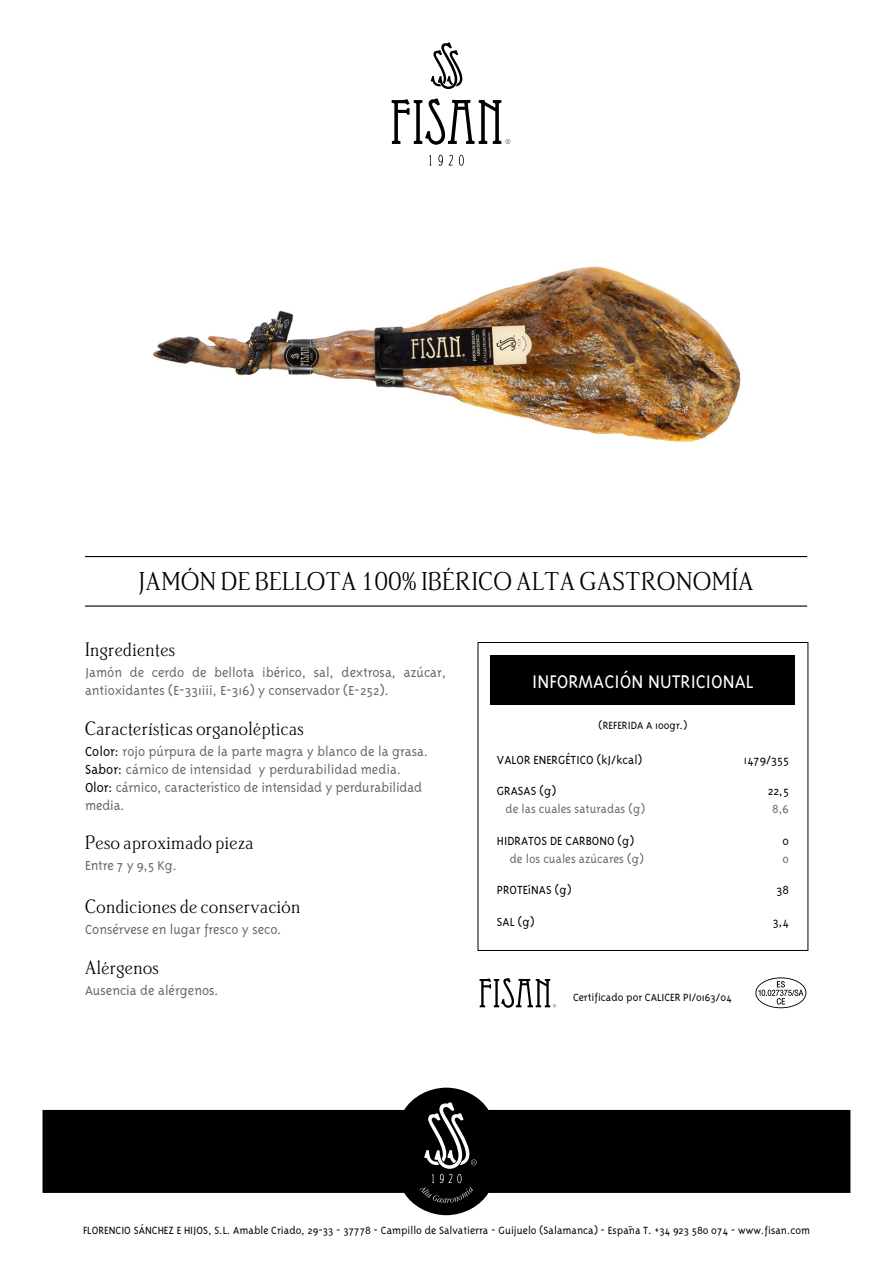
<style>
.page{position:relative;width:893px;height:1263px;background:#fff}
.page>*{position:absolute;margin:0;border:0;box-sizing:border-box;transform-origin:0 0}
.t1{font:300 24px "OPTI Beth";letter-spacing:.025em;color:#000}
.t2{font:300 21px "Triplex";color:#fff}
.t3{font:300 18px "OPTI Beth";letter-spacing:.025em;color:#040000}
.t4{font:300 15px/18px "Triplex";color:#666}
.t5{font:300 13.5px "Triplex";color:#000}
.t6{font:300 13.5px "Triplex";color:#666}
.t7{font:300 12px "Triplex";color:#000}
.s1{color:#000}
</style>
<div class="page">
<img style="left:153px;top:266px;width:588px;height:177px">
<svg style="left:431px;top:43px;width:31px;height:46px"></svg>
<svg style="left:429px;top:155px;width:2px;height:11px"></svg>
<svg style="left:449px;top:155px;width:4px;height:11px"></svg>
<svg style="left:459px;top:155px;width:5px;height:11px"></svg>
<svg style="left:438px;top:155px;width:5px;height:11px"></svg>
<svg style="left:392px;top:99px;width:118px;height:46px"></svg>
<hr style="left:85px;top:556px;width:722px;height:1px;background:#000">
<hr style="left:85px;top:605px;width:722px;height:2px;background:#000">
<svg style="left:43px;top:1088px;width:807px;height:127px;fill:#000"></svg>
<svg style="left:419px;top:1102px;width:58px;height:101px;background:#2f2f2f"></svg>
<div style="left:491px;top:655px;width:304px;height:50px;background:#000"></div>
<div style="left:478px;top:642px;width:330px;height:309px;border:1px solid #000"></div>
<svg style="left:479px;top:978px;width:77px;height:30px"></svg>
<svg style="left:755px;top:977px;width:51px;height:31px"></svg>
<h1 class="t1" style="left:139px;top:568px;width:616px">JAMÓN DE BELLOTA 100% IBÉRICO ALTA GASTRONOMÍA</h1>
<p class="t3" style="left:85px;top:640px;width:92px">Ingredientes</p>
<p class="t4" style="left:85px;top:664px;width:363px">Jamón de cerdo de bellota ibérico, sal, dextrosa, azúcar, antioxidantes (E-331iii, E-316) y conservador (E-252).</p>
<p class="t3" style="left:85px;top:718px;width:220px">Características organolépticas</p>
<p class="t4" style="left:85px;top:743px;width:345px"><span class="s1">Color:</span> rojo púrpura de la parte magra y blanco de la grasa.<br><span class="s1">Sabor:</span> cárnico de intensidad y perdurabilidad media.<br><span class="s1">Olor:</span> cárnico, característico de intensidad y perdurabilidad media.</p>
<p class="t3" style="left:85px;top:833px;width:170px">Peso aproximado pieza</p>
<p class="t4" style="left:85px;top:857px;width:94px">Entre 7 y 9,5 Kg.</p>
<p class="t3" style="left:85px;top:896px;width:217px">Condiciones de conservación</p>
<p class="t4" style="left:85px;top:921px;width:198px">Consérvese en lugar fresco y seco.</p>
<p class="t3" style="left:85px;top:957px;width:76px">Alérgenos</p>
<p class="t4" style="left:85px;top:982px;width:135px">Ausencia de alérgenos.</p>
<h2 class="t2" style="left:532px;top:672px;width:223px">INFORMACIÓN NUTRICIONAL</h2>
<p class="t7" style="left:598px;top:720px;width:90px">(REFERIDA A 100gr.)</p>
<p class="t5" style="left:497px;top:753px;width:147px">VALOR ENERGÉTICO (kJ/kcal)</p>
<p class="t5" style="left:744px;top:753px;width:47px">1479/355</p>
<p class="t5" style="left:497px;top:785px;width:61px">GRASAS (g)</p>
<p class="t6" style="left:505px;top:803px;width:141px">de las cuales saturadas (g)</p>
<p class="t5" style="left:497px;top:834px;width:139px">HIDRATOS DE CARBONO (g)</p>
<p class="t6" style="left:510px;top:852px;width:136px">de los cuales azúcares (g)</p>
<p class="t5" style="left:768px;top:785px;width:23px">22,5</p>
<p class="t6" style="left:772px;top:803px;width:18px">8,6</p>
<p class="t5" style="left:782px;top:834px;width:8px">0</p>
<p class="t6" style="left:782px;top:852px;width:8px">0</p>
<p class="t5" style="left:497px;top:884px;width:76px">PROTEíNAS (g)</p>
<p class="t5" style="left:776px;top:884px;width:14px">38</p>
<p class="t5" style="left:497px;top:916px;width:39px">SAL (g)</p>
<p class="t5" style="left:773px;top:916px;width:18px">3,4</p>
<p class="t7" style="left:573px;top:991px;width:160px">Certificado por CALICER PI/0163/04</p>
<p class="t7" style="left:83px;top:1224px;width:728px">FLORENCIO SÁNCHEZ E HIJOS, S.L. |Amable Criado, 29-33 - 37778 - Campillo de Salvatierra - Guijuelo (Salamanca) - España T. +34 923 580 074 - www.fisan.com</p>
</div>
